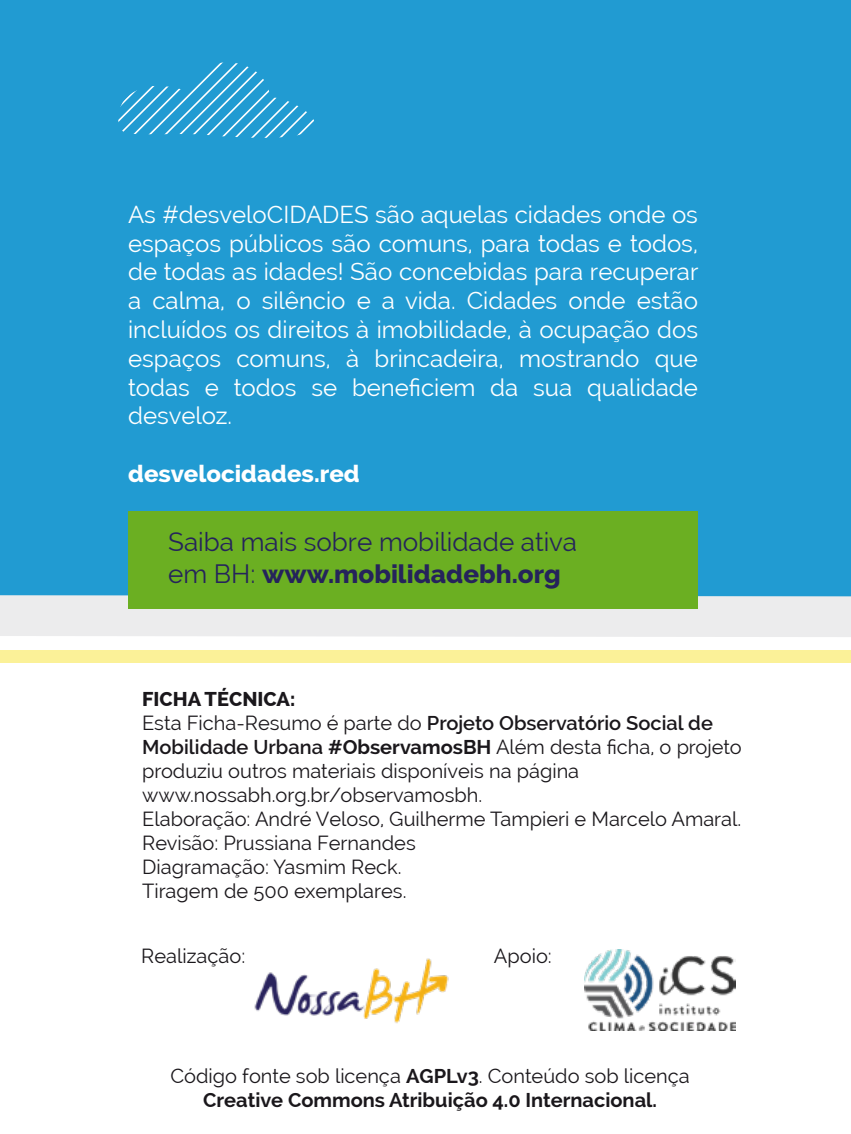
<style>
.page{position:relative;width:851px;height:1134px;background:#fff}
.page>*{position:absolute;margin:0;border:0;box-sizing:border-box;transform-origin:0 0}
.t1{font:26px/31.2px "Raleway";color:#25235b}
.t2{font:24px/28.8px "Raleway";color:#fff;text-align:justify}
.t3{font:800 24px "Raleway";color:#fff}
.t4{font:20px/24px "Raleway";color:#1a171b}
.t5{font:700 20px/24px "Raleway";color:#1a171b;text-align:center}
.s1{font-weight:800}
.s2{font-weight:600}
.s3{font-weight:700}
.s4{font-weight:400}
</style>
<div class="page">
<div style="left:0;top:650px;width:850px;height:12px;background:#fbf198"></div>
<div style="left:0;top:0;width:850px;height:595px;background:#219bd2"></div>
<div style="left:0;top:595px;width:850px;height:42px;background:#ececed"></div>
<img style="left:254px;top:958px;width:195px;height:65px">
<img style="left:584px;top:949px;width:151px;height:81px">
<svg style="left:117px;top:62px;width:205px;height:82px;background:#37a4d6"></svg>
<div style="left:128px;top:511px;width:570px;height:97px;background:#6baf22"></div>
<p class="t2" style="left:128px;top:200px;width:572px">As #desveloCIDADES são aquelas cidades onde os espaços públicos são comuns, para todas e todos, de todas as idades! São concebidas para recuperar a calma, o silêncio e a vida. Cidades onde estão incluídos os direitos à imobilidade, à ocupação dos espaços comuns, à brincadeira, mostrando que todas e todos se beneficiem da sua qualidade desveloz.</p>
<p class="t3" style="left:128px;top:460px;width:233px">desvelocidades.red</p>
<h1 class="t1" style="left:168px;top:526px;width:410px">Saiba mais sobre mobilidade ativa em BH: <span class="s1">www.mobilidadebh.org</span></h1>
<p class="t4" style="left:142px;top:687px;width:601px"><span class="s1">FICHA TÉCNICA:<br></span>Esta Ficha-Resumo é parte do <span class="s2">Projeto Observatório Social de Mobilidade Urbana</span> <span class="s3">#ObservamosBH</span> Além desta ficha, o projeto produziu outros materiais disponíveis na página www.nossabh.org.br/observamosbh.<br>Elaboração: André Veloso, Guilherme Tampieri e Marcelo Amaral.<br>Revisão: Prussiana Fernandes<br>Diagramação: Yasmim Reck.<br>Tiragem de 500 exemplares.</p>
<p class="t4" style="left:141px;top:943px;width:105px">Realização:</p>
<p class="t4" style="left:494px;top:943px;width:59px">Apoio:</p>
<p class="t5" style="left:170px;top:1064px;width:521px"><span class="s4">Código fonte sob licença</span> AGPLv3<span class="s4">. Conteúdo sob licença<br></span>Creative Commons Atribuição 4.0 Internacional.</p>
</div>
